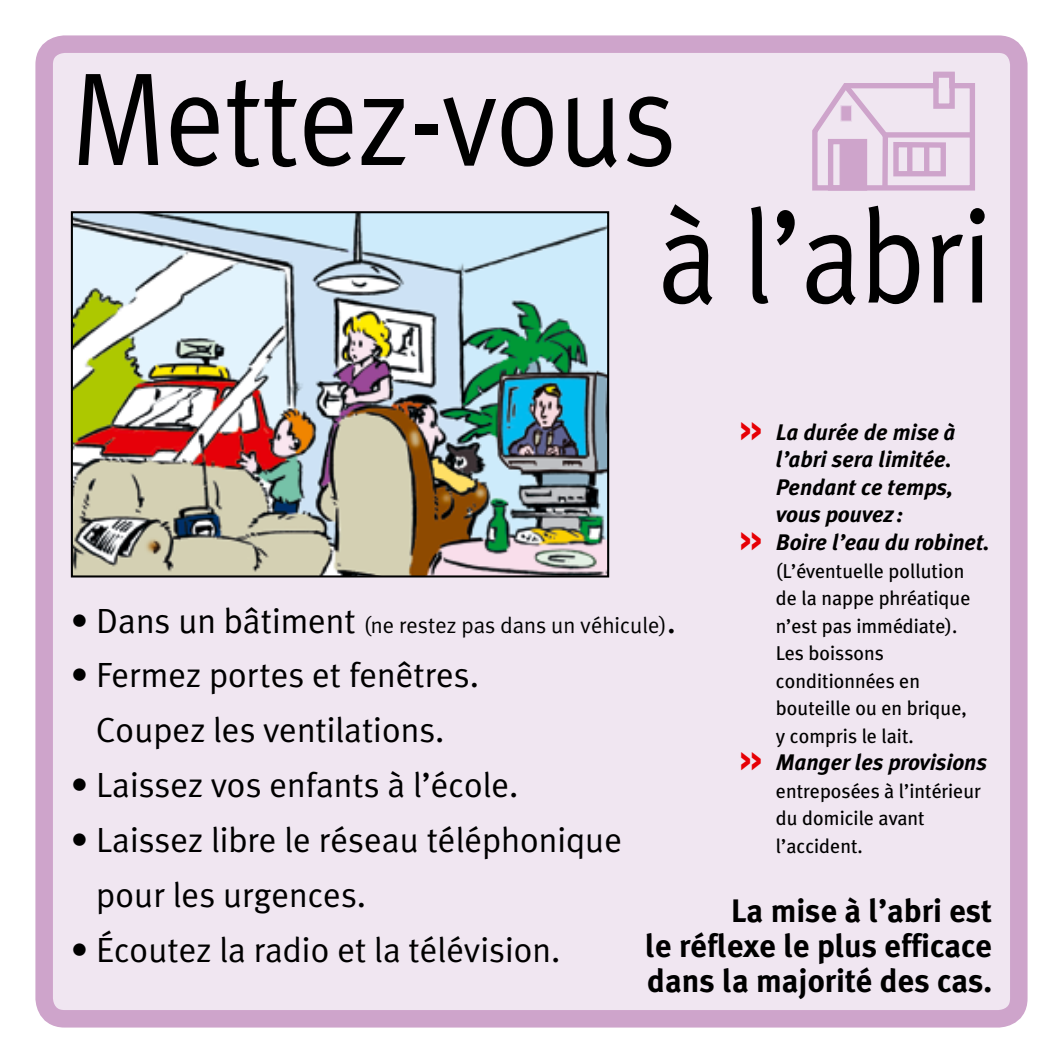
<style>
.page{position:relative;width:1063px;height:1063px;background:#fff}
.page>*{position:absolute;margin:0;border:0;box-sizing:border-box;transform-origin:0 0}
.t1{font:132.5px/137.5px "Meta Plus Normal";letter-spacing:-.01em;color:#000;scale:.9 1}
.t2{font:35px/55px "Meta Plus Normal";color:#000;text-align:center}
.t3{font:700 32.5px/35px "Meta Plus";color:#000;text-align:justify}
.t4{font:italic 700 22.5px "Meta Plus";color:#000}
.t5{font:22.5px "Meta Plus Normal";color:#000}
.t6{font:20px/27.5px "Meta Plus";color:#000}
.s1{font-family:"Helvetica Neue LT Std";font-weight:900;font-style:normal;font-size:35px;color:#e60005}
.s2{font-family:"Meta Plus";font-weight:700;font-size:35px}
.s3{font-size:35px}
.s4{font-family:"Meta Plus";font-weight:700}
</style>
<div class="page">
<div style="left:44px;top:44px;width:975px;height:975px;background:#f0e6f1;border-radius:20px"></div>
<div style="left:35px;top:35px;width:993px;height:993px;border:18px solid #cea4cb;border-radius:20px"></div>
<img style="left:74px;top:214px;width:532px;height:360px">
<div style="left:71px;top:211px;width:538px;height:366px;border:2px solid #000"></div>
<svg style="left:812px;top:71px;width:163px;height:120px"></svg>
<div style="left:841px;top:106px;width:11px;height:15px;background:#cea4cb;border:1px solid #e6d3e7"></div>
<div style="left:893px;top:142px;width:53px;height:34px;border:5px solid #cea4cb"></div>
<div style="left:907px;top:145px;width:5px;height:27px;background:#cea4cb"></div>
<div style="left:924px;top:145px;width:5px;height:28px;background:#cea4cb"></div>
<div style="left:828px;top:139px;width:39px;height:52px;border:5px solid #cea4cb"></div>
<div style="left:840px;top:141px;width:25px;height:46px;background:#cea4cb"></div>
<div style="left:933px;top:72px;width:22px;height:37px;border:5px solid #cea4cb"></div>
<h1 class="t1" style="left:658px;top:49px;width:373px;text-indent:-587px">Mettez-vous<br>à l’abri</h1>
<p class="t4" style="left:741px;top:419px;width:217px"><span class="s1">&gt;&gt;</span> La durée de mise à</p>
<p class="t4" style="left:776px;top:447px;width:177px">l’abri sera limitée.</p>
<p class="t4" style="left:776px;top:474px;width:179px">Pendant ce temps,</p>
<p class="t4" style="left:776px;top:502px;width:129px">vous pouvez :</p>
<p class="t4" style="left:741px;top:529px;width:251px"><span class="s1">&gt;&gt;</span> Boire l’eau du robinet.</p>
<p class="t6" style="left:776px;top:557px;width:196px">(L’éventuelle pollution de la nappe phréatique n’est pas immédiate).<br>Les boissons conditionnées en bouteille ou en brique, y compris le lait.</p>
<p class="t4" style="left:741px;top:749px;width:248px"><span class="s1">&gt;&gt;</span> Manger les provisions</p>
<p class="t6" style="left:776px;top:777px;width:207px">entreposées à l’intérieur du domicile avant l’accident.</p>
<p class="t5" style="left:71px;top:612px;width:607px"><span class="s2">•</span> <span class="s3">Dans un bâtiment</span> (ne restez pas dans un véhicule)<span class="s3">.</span></p>
<h2 class="t2" style="left:71px;top:647px;width:410px"><span class="s4">•</span> Fermez portes et fenêtres.<br>Coupez les ventilations.</h2>
<h2 class="t2" style="left:71px;top:757px;width:449px"><span class="s4">•</span> Laissez vos enfants à l’école.</h2>
<h2 class="t2" style="left:96px;top:812px;width:527px;text-align:left;text-indent:-25px"><span class="s4">•</span> Laissez libre le réseau téléphonique pour les urgences.</h2>
<h2 class="t2" style="left:71px;top:922px;width:491px"><span class="s4">•</span> Écoutez la radio et la télévision.</h2>
<h3 class="t3" style="left:645px;top:893px;width:348px;text-indent:86px">La mise à l’abri est le réflexe le plus efficace dans la majorité des cas.</h3>
</div>
